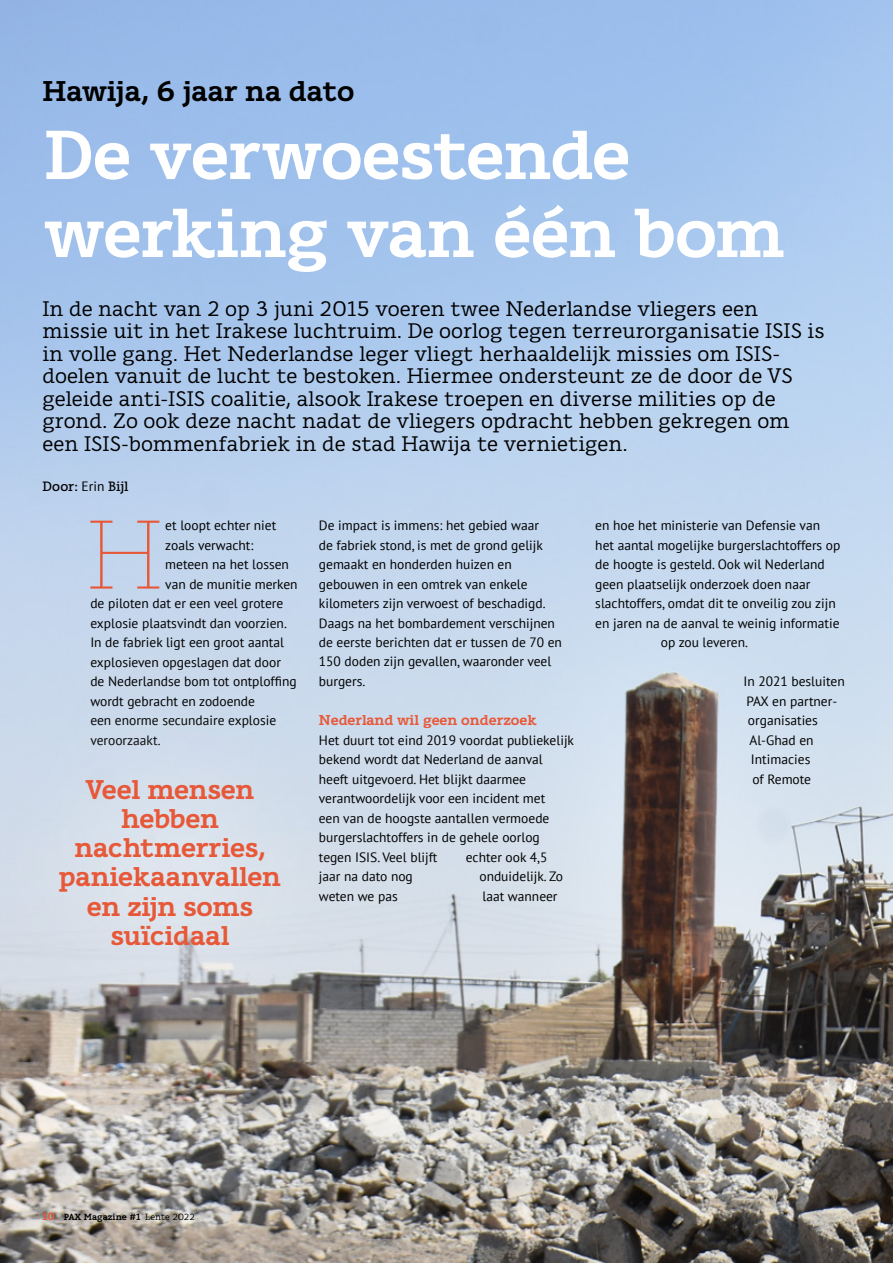
<style>
.page{position:relative;width:893px;height:1263px;background:#fff}
.page>*{position:absolute;margin:0;border:0;box-sizing:border-box;transform-origin:0 0}
.t1{font:200 97.05px "Karlo Serif";color:#e75838}
.t2{font:700 69px/78px "Karlo Serif";letter-spacing:-.015em;color:#fff}
.t3{font:700 28.5px "Karlo Serif";color:#000}
.t4{font:700 27px/29.2px "Karlo Serif";letter-spacing:-.01em;color:#e75838;text-align:center}
.t5{font:21px/22.5px "Karlo Serif";color:#000}
.t6{font:700 14.25px "Karlo Serif";color:#e75838}
.t7{font:13.5px/19.5px "PT Sans";color:#000}
.t8{font:500 13.5px "Karlo Serif";letter-spacing:-.005em;color:#000}
.t9{font:700 9px "Karlo Serif";color:#000}
.s1{font-family:"PT Sans";font-weight:400}
.s2{font-size:10.5px;color:#e75838}
.s3{font-weight:400}
</style>
<div class="page">
<img style="left:0;top:0;width:893px;height:1263px">
<svg style="left:0;top:690px;width:359px;height:348px;background:#c7cfd9"></svg>
<h3 class="t3" style="left:43px;top:74px;width:313px">Hawija, 6 jaar na dato</h3>
<h2 class="t2" style="left:44px;top:116px;width:742px">De verwoestende werking van één bom</h2>
<p class="t5" style="left:43px;top:297px;width:784px">In de nacht van 2 op 3 juni 2015 voeren twee Nederlandse vliegers een missie uit in het Irakese luchtruim. De oorlog tegen terreurorganisatie ISIS is in volle gang. Het Nederlandse leger vliegt herhaaldelijk missies om ISIS&shy;doelen vanuit de lucht te bestoken. Hiermee ondersteunt ze de door de VS geleide anti-ISIS coalitie, alsook Irakese troepen en diverse milities op de grond. Zo ook deze nacht nadat de vliegers opdracht hebben gekregen om een ISIS-bommenfabriek in de stad Hawija te vernietigen.</p>
<p class="t8" style="left:43px;top:478px;width:88px">Door: <span class="s1">Erin</span> Bijl</p>
<h1 class="t1" style="left:87px;top:496px;width:78px">H</h1>
<p class="t7" style="left:165px;top:515px;width:113px">et loopt echter niet</p>
<p class="t7" style="left:319px;top:515px;width:245px">De impact is immens: het gebied waar<br>de fabriek stond, is met de grond gelijk gemaakt en honderden huizen en gebouwen in een omtrek van enkele kilometers zijn verwoest of beschadigd.<br>Daags na het bombardement verschijnen de eerste berichten dat er tussen de 70 en 150 doden zijn gevallen, waaronder veel burgers.</p>
<p class="t6" style="left:319px;top:711px;width:219px">Nederland wil geen onderzoek</p>
<p class="t7" style="left:319px;top:730px;width:257px">Het duurt tot eind 2019 voordat publiekelijk bekend wordt dat Nederland de aanval heeft uitgevoerd. Het blijkt daarmee verantwoordelijk voor een incident met<br>een van de hoogste aantallen vermoede burgerslachtoffers in de gehele oorlog tegen ISIS. Veel blijft</p>
<p class="t7" style="left:595px;top:515px;width:226px">en hoe het ministerie van Defensie van</p>
<p class="t7" style="left:595px;top:535px;width:247px">het aantal mogelijke burgerslachtoffers op</p>
<p class="t7" style="left:595px;top:554px;width:231px">de hoogte is gesteld. Ook wil Nederland</p>
<p class="t7" style="left:595px;top:574px;width:217px">geen plaatselijk onderzoek doen naar</p>
<p class="t7" style="left:595px;top:593px;width:242px">slachtoffers, omdat dit te onveilig zou zijn</p>
<p class="t7" style="left:595px;top:613px;width:246px">en jaren na de aanval te weinig informatie</p>
<p class="t7" style="left:661px;top:632px;width:89px">op zou leveren.</p>
<p class="t7" style="left:743px;top:671px;width:103px">In 2021 besluiten</p>
<p class="t7" style="left:746px;top:691px;width:91px">PAX en partner-</p>
<p class="t7" style="left:748px;top:710px;width:71px">organisaties</p>
<p class="t7" style="left:749px;top:730px;width:66px">Al-Ghad en</p>
<p class="t7" style="left:751px;top:749px;width:61px">Intimacies</p>
<p class="t7" style="left:752px;top:769px;width:60px">of Remote</p>
<p class="t7" style="left:165px;top:535px;width:90px">zoals verwacht:</p>
<p class="t7" style="left:165px;top:554px;width:125px">meteen na het lossen</p>
<p class="t7" style="left:165px;top:574px;width:134px">van de munitie merken</p>
<p class="t7" style="left:90px;top:593px;width:194px">de piloten dat er een veel grotere</p>
<p class="t7" style="left:90px;top:613px;width:198px">explosie plaatsvindt dan voorzien.</p>
<p class="t7" style="left:90px;top:632px;width:195px">In de fabriek ligt een groot aantal</p>
<p class="t7" style="left:90px;top:652px;width:192px">explosieven opgeslagen dat door</p>
<p class="t7" style="left:90px;top:671px;width:208px">de Nederlandse bom tot ontploffing</p>
<p class="t7" style="left:90px;top:691px;width:166px">wordt gebracht en zodoende</p>
<p class="t7" style="left:90px;top:710px;width:187px">een enorme secundaire explosie</p>
<p class="t7" style="left:90px;top:730px;width:72px">veroorzaakt.</p>
<h3 class="t4" style="left:59px;top:775px;width:224px">Veel mensen hebben nachtmerries, paniekaanvallen en zijn soms suïcidaal</h3>
<p class="t7" style="left:466px;top:847px;width:83px">echter ook 4,5</p>
<p class="t7" style="left:319px;top:866px;width:95px">jaar na dato nog</p>
<p class="t7" style="left:479px;top:866px;width:85px">onduidelijk. Zo</p>
<p class="t7" style="left:319px;top:886px;width:80px">weten we pas</p>
<p class="t7" style="left:482px;top:886px;width:77px">laat wanneer</p>
<p class="t9" style="left:43px;top:1212px;width:154px"><span class="s2">10</span> PAX Magazine #1 <span class="s3">Lente 2022</span></p>
</div>
